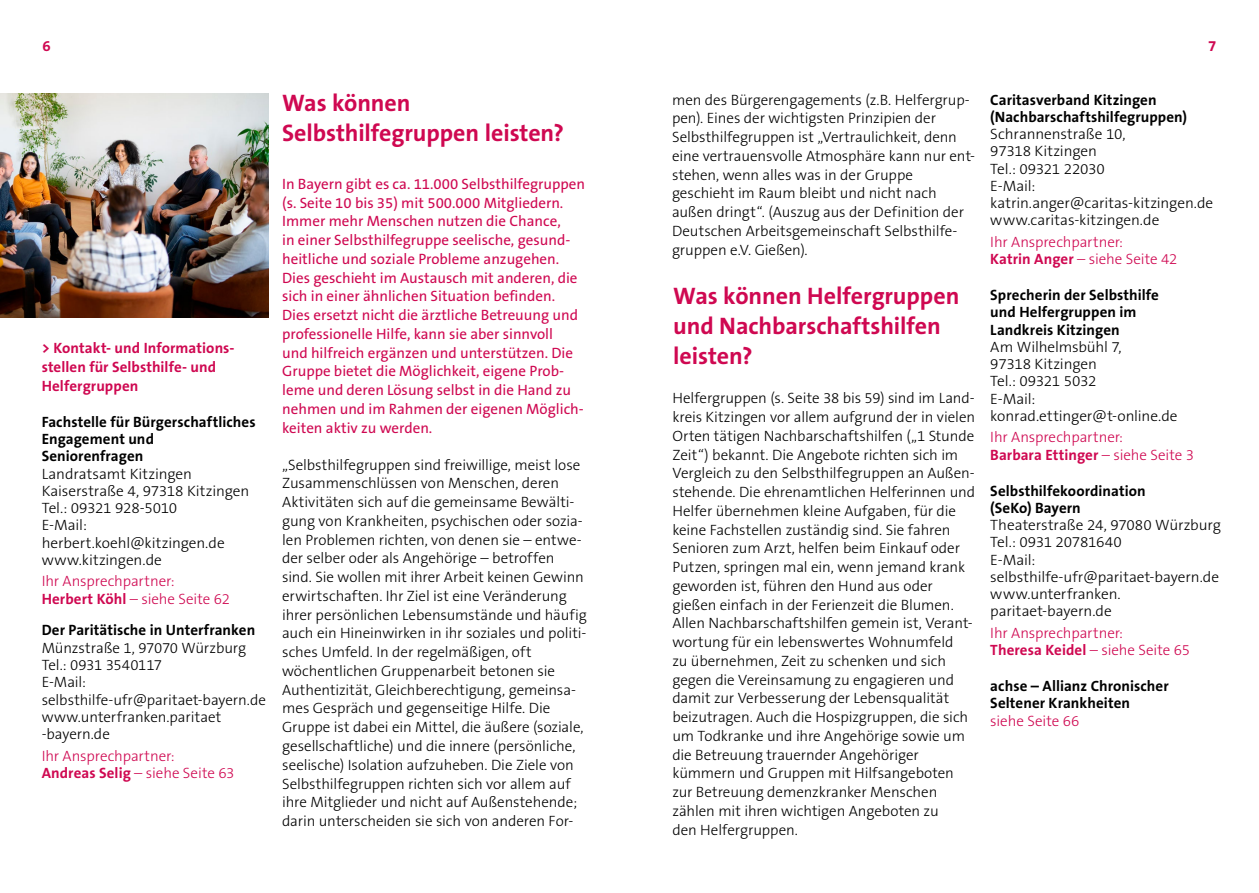
<style>
.page{position:relative;width:1259px;height:893px;background:#fff}
.page>*{position:absolute;margin:0;border:0;box-sizing:border-box;transform-origin:0 0}
.t1{font:700 24px/30px "The Sans B7";letter-spacing:-.005em;color:#cf0851}
.t2{font:300 15px/18.8px "The Sans B3";letter-spacing:-.005em;color:#000}
.t3{font:15px/18.8px "The Sans B5 Plain";color:#cf0851}
.t4{font:700 15px/17.2px "The Sans B7";letter-spacing:.005em;color:#000}
.t5{font:300 15px/17.2px "The Sans B3";letter-spacing:-.005em;color:#cf0851}
.t6{font:700 15px/18.8px "The Sans B7";letter-spacing:.005em;color:#cf0851}
.s1{font-family:"The Sans B7";font-weight:700}
.s2{font-family:"The Sans B3";font-weight:300}
</style>
<div class="page">
<img style="left:0;top:94px;width:269px;height:224px">
<p class="t6" style="left:43px;top:37px;width:10px">6</p>
<p class="t6" style="left:1208px;top:37px;width:10px">7</p>
<p class="t6" style="left:42px;top:339px;width:194px">&gt; Kontakt- und Informations&shy;stellen für Selbsthilfe- und<br>Helfergruppen</p>
<p class="t4" style="left:42px;top:414px;width:215px">Fachstelle für Bürgerschaftliches<br>Engagement und<br>Seniorenfragen</p>
<p class="t2" style="left:42px;top:466px;width:209px;line-height:17.2px">Landratsamt Kitzingen<br>Kaiserstraße 4, 97318 Kitzingen<br>Tel.: 09321 928-5010<br>E-Mail: herbert.koehl@kitzingen.de www.kitzingen.de</p>
<p class="t5" style="left:42px;top:573px;width:190px">Ihr Ansprechpartner:<br><span class="s1">Herbert Köhl</span> – siehe Seite 62</p>
<p class="t4" style="left:42px;top:622px;width:215px">Der Paritätische in Unterfranken</p>
<p class="t2" style="left:42px;top:640px;width:226px;line-height:17.2px">Münzstraße 1, 97070 Würzburg<br>Tel.: 0931 3540117<br>E-Mail: selbsthilfe-ufr@paritaet-bayern.de www.unterfranken.paritaet -bayern.de</p>
<p class="t5" style="left:42px;top:747px;width:194px">Ihr Ansprechpartner:<br><span class="s1">Andreas Selig</span> – siehe Seite 63</p>
<h1 class="t1" style="left:282px;top:89px;width:283px">Was können<br>Selbsthilfegruppen leisten?</h1>
<p class="t3" style="left:282px;top:175px;width:304px">In Bayern gibt es ca. 11.000 Selbsthilfegruppen (s. Seite 10 bis 35) mit 500.000 Mitgliedern.<br>Immer mehr Menschen nutzen die Chance,<br>in einer Selbsthilfegruppe seelische, gesund&shy;heitliche und soziale Probleme anzugehen.<br>Dies geschieht im Austausch mit anderen, die sich in einer ähnlichen Situation befinden.<br>Dies ersetzt nicht die ärztliche Betreuung und professionelle Hilfe, kann sie aber sinnvoll<br>und hilfreich ergänzen und unterstützen. Die Gruppe bietet die Möglichkeit, eigene Prob&shy;leme und deren Lösung selbst in die Hand zu nehmen und im Rahmen der eigenen Möglich&shy;keiten aktiv zu werden.</p>
<p class="t2" style="left:282px;top:456px;width:306px">„Selbsthilfegruppen sind freiwillige, meist lose Zusammenschlüssen von Menschen, deren Aktivitäten sich auf die gemeinsame Bewälti&shy;gung von Krankheiten, psychischen oder sozia&shy;len Problemen richten, von denen sie – entwe&shy;der selber oder als Angehörige – betroffen sind. Sie wollen mit ihrer Arbeit keinen Gewinn erwirtschaften. Ihr Ziel ist eine Veränderung ihrer persönlichen Lebensumstände und häufig auch ein Hineinwirken in ihr soziales und politi&shy;sches Umfeld. In der regelmäßigen, oft wöchentlichen Gruppenarbeit betonen sie Authentizität, Gleichberechtigung, gemeinsa&shy;mes Gespräch und gegenseitige Hilfe. Die Gruppe ist dabei ein Mittel, die äußere (soziale, gesellschaftliche) und die innere (persönliche, seelische) Isolation aufzuheben. Die Ziele von Selbsthilfegruppen richten sich vor allem auf ihre Mitglieder und nicht auf Außenstehende; darin unterscheiden sie sich von anderen For-</p>
<p class="t2" style="left:672px;top:91px;width:305px">men des Bürgerengagements (z.B. Helfergrup&shy;pen). Eines der wichtigsten Prinzipien der Selbsthilfegruppen ist „Vertraulichkeit, denn eine vertrauensvolle Atmosphäre kann nur ent&shy;stehen, wenn alles was in der Gruppe geschieht im Raum bleibt und nicht nach außen dringt“. (Auszug aus der Definition der Deutschen Arbeitsgemeinschaft Selbsthilfe&shy;gruppen e.V. Gießen).</p>
<h1 class="t1" style="left:673px;top:282px;width:288px">Was können Helfergruppen und Nachbarschaftshilfen leisten?</h1>
<p class="t2" style="left:672px;top:389px;width:304px">Helfergruppen (s. Seite 38 bis 59) sind im Land&shy;kreis Kitzingen vor allem aufgrund der in vielen Orten tätigen Nachbarschaftshilfen („1 Stunde Zeit“) bekannt. Die Angebote richten sich im Vergleich zu den Selbsthilfegruppen an Außen&shy;stehende. Die ehrenamtlichen Helferinnen und Helfer übernehmen kleine Aufgaben, für die keine Fachstellen zuständig sind. Sie fahren Senioren zum Arzt, helfen beim Einkauf oder Putzen, springen mal ein, wenn jemand krank geworden ist, führen den Hund aus oder gießen einfach in der Ferienzeit die Blumen.<br>Allen Nachbarschaftshilfen gemein ist, Verant&shy;wortung für ein lebenswertes Wohnumfeld<br>zu übernehmen, Zeit zu schenken und sich gegen die Vereinsamung zu engagieren und damit zur Verbesserung der Lebensqualität beizutragen. Auch die Hospizgruppen, die sich um Todkranke und ihre Angehörige sowie um die Betreuung trauernder Angehöriger kümmern und Gruppen mit Hilfsangeboten zur Betreuung demenzkranker Menschen zählen mit ihren wichtigen Angeboten zu<br>den Helfergruppen.</p>
<p class="t4" style="left:990px;top:91px;width:198px">Caritasverband Kitzingen (Nachbarschaftshilfegruppen)</p>
<p class="t2" style="left:990px;top:126px;width:224px;line-height:17.2px">Schrannenstraße 10,<br>97318 Kitzingen<br>Tel.: 09321 22030<br>E-Mail: katrin.anger@caritas-kitzingen.de www.caritas-kitzingen.de</p>
<p class="t5" style="left:990px;top:234px;width:189px">Ihr Ansprechpartner:<br><span class="s1">Katrin Anger</span> – siehe Seite 42</p>
<p class="t4" style="left:990px;top:287px;width:170px">Sprecherin der Selbsthilfe und Helfergruppen im<br>Landkreis Kitzingen</p>
<p class="t2" style="left:990px;top:339px;width:189px;line-height:17.2px">Am Wilhelmsbühl 7,<br>97318 Kitzingen<br>Tel.: 09321 5032<br>E-Mail: konrad.ettinger@t-online.de</p>
<p class="t5" style="left:990px;top:429px;width:134px">Ihr Ansprechpartner:</p>
<p class="t6" style="left:990px;top:446px;width:205px">Barbara Ettinger <span class="s2">– siehe Seite 3</span></p>
<p class="t4" style="left:990px;top:482px;width:157px">Selbsthilfekoordination (SeKo) Bayern</p>
<p class="t2" style="left:990px;top:517px;width:232px;line-height:17.2px">Theaterstraße 24, 97080 Würzburg<br>Tel.: 0931 20781640<br>E-Mail: selbsthilfe-ufr@paritaet-bayern.de www.unterfranken. paritaet-bayern.de</p>
<p class="t5" style="left:990px;top:625px;width:134px">Ihr Ansprechpartner:</p>
<p class="t6" style="left:990px;top:641px;width:201px">Theresa Keidel <span class="s2">– siehe Seite 65</span></p>
<p class="t4" style="left:990px;top:678px;width:180px">achse – Allianz Chronischer<br>Seltener Krankheiten</p>
<p class="t5" style="left:990px;top:713px;width:90px">siehe Seite 66</p>
</div>
